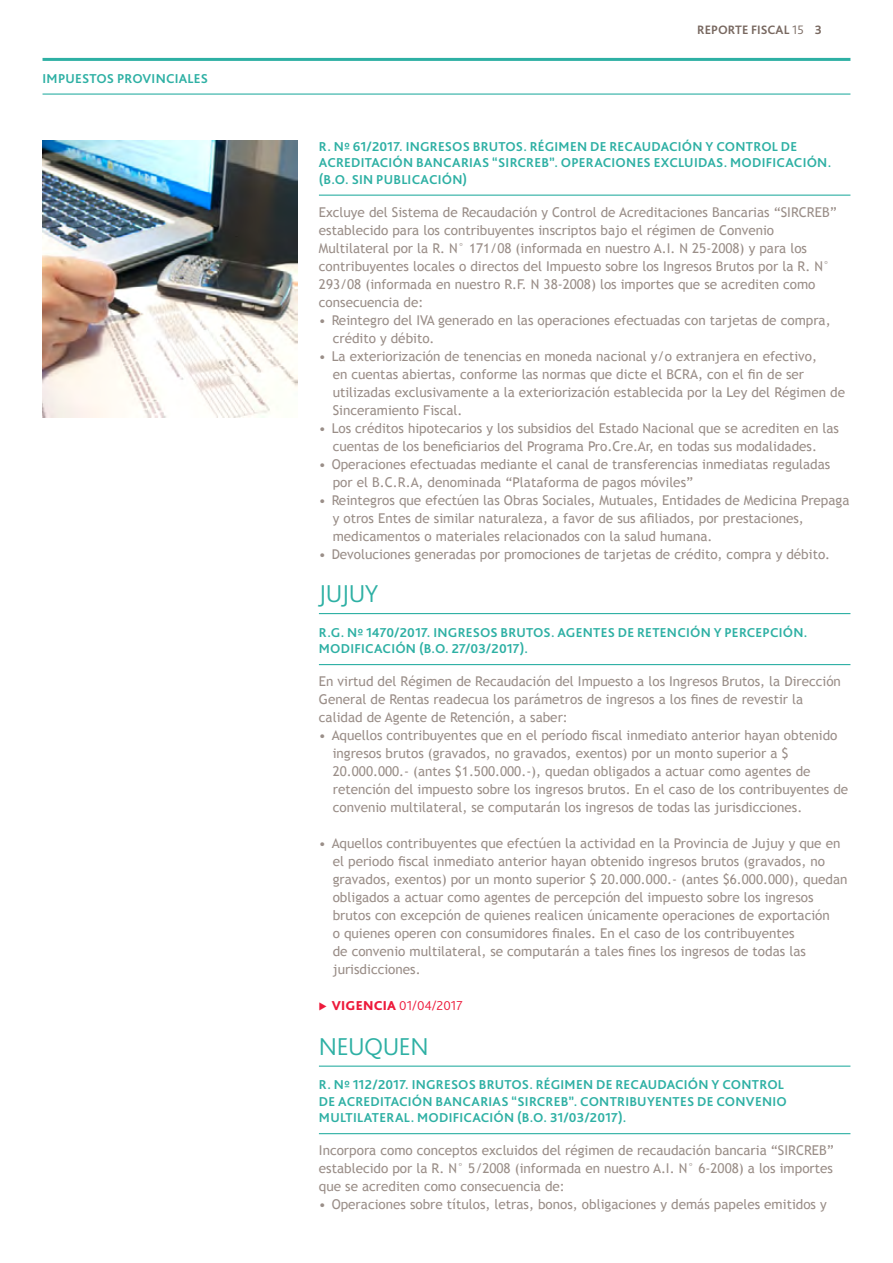
<style>
.page{position:relative;width:893px;height:1263px;background:#fff}
.page>*{position:absolute;margin:0;border:0;box-sizing:border-box;transform-origin:0 0}
.Subtitulo{font:300 25.5px "Bliss Pro";letter-spacing:-.02em;color:#2eb0a4}
.Texto_Comun{font:13.5px/18px "Trebuchet MS";color:#9a8e88}
.Bajada_Subtitulo{font:700 13.5px/16.5px "Bliss Pro";letter-spacing:.02em;color:#2eb0a4}
.t1{font:300 13.5px "Bliss Pro";color:#ed1a3b}
.t2{font:700 12.75px "Bliss Pro";color:#786860}
.s1{font-weight:300}
.s2{font-weight:800}
</style>
<div class="page">
<hr style="left:43px;top:58px;width:807px;height:3px;background:#2eb0a4">
<hr style="left:43px;top:93px;width:807px;height:2px;background:#2eb0a4">
<img style="left:43px;top:141px;width:254px;height:276px">
<hr style="left:319px;top:195px;width:531px;height:1px;background:#2eb0a4">
<hr style="left:319px;top:613px;width:531px;height:1px;background:#2eb0a4">
<hr style="left:319px;top:664px;width:531px;height:1px;background:#2eb0a4">
<hr style="left:319px;top:1065px;width:531px;height:2px;background:#2eb0a4">
<hr style="left:319px;top:1133px;width:531px;height:1px;background:#2eb0a4">
<p class="Bajada_Subtitulo" style="left:43px;top:70px;width:167px">IMPUESTOS PROVINCIALES</p>
<p class="t2" style="left:697px;top:22px;width:126px">REPORTE FISCAL <span class="s1">15</span> 3</p>
<p class="Bajada_Subtitulo" style="left:319px;top:138px;width:514px">R. Nº 61/2017. INGRESOS BRUTOS. RÉGIMEN DE RECAUDACIÓN Y CONTROL DE<br>ACREDITACIÓN BANCARIAS “SIRCREB”. OPERACIONES EXCLUIDAS. MODIFICACIÓN. (B.O. SIN PUBLICACIÓN)</p>
<p class="Texto_Comun" style="left:319px;top:203px;width:519px">Excluye del Sistema de Recaudación y Control de Acreditaciones Bancarias “SIRCREB” establecido para los contribuyentes inscriptos bajo el régimen de Convenio Multilateral por la R. N° 171/08 (informada en nuestro A.I. N 25-2008) y para los contribuyentes locales o directos del Impuesto sobre los Ingresos Brutos por la R. N° 293/08 (informada en nuestro R.F. N 38-2008) los importes que se acrediten como consecuencia de:</p>
<p class="Texto_Comun" style="left:333px;top:311px;width:499px;text-indent:-14px">• Reintegro del IVA generado en las operaciones efectuadas con tarjetas de compra, crédito y débito.</p>
<p class="Texto_Comun" style="left:333px;top:347px;width:514px;text-indent:-14px">• La exteriorización de tenencias en moneda nacional y/o extranjera en efectivo,<br>en cuentas abiertas, conforme las normas que dicte el BCRA, con el fin de ser utilizadas exclusivamente a la exteriorización establecida por la Ley del Régimen de Sinceramiento Fiscal.</p>
<p class="Texto_Comun" style="left:333px;top:419px;width:508px;text-indent:-14px">• Los créditos hipotecarios y los subsidios del Estado Nacional que se acrediten en las cuentas de los beneficiarios del Programa Pro.Cre.Ar, en todas sus modalidades.</p>
<p class="Texto_Comun" style="left:333px;top:455px;width:499px;text-indent:-14px">• Operaciones efectuadas mediante el canal de transferencias inmediatas reguladas por el B.C.R.A, denominada “Plataforma de pagos móviles”</p>
<p class="Texto_Comun" style="left:333px;top:491px;width:518px;text-indent:-14px">• Reintegros que efectúen las Obras Sociales, Mutuales, Entidades de Medicina Prepaga y otros Entes de similar naturaleza, a favor de sus afiliados, por prestaciones, medicamentos o materiales relacionados con la salud humana.</p>
<p class="Texto_Comun" style="left:319px;top:545px;width:513px">• Devoluciones generadas por promociones de tarjetas de crédito, compra y débito.</p>
<p class="Subtitulo" style="left:319px;top:578px;width:61px">JUJUY</p>
<p class="Bajada_Subtitulo" style="left:319px;top:624px;width:490px">R.G. Nº 1470/2017. INGRESOS BRUTOS. AGENTES DE RETENCIÓN Y PERCEPCIÓN.<br>MODIFICACIÓN (B.O. 27/03/2017).</p>
<p class="Texto_Comun" style="left:319px;top:673px;width:524px">En virtud del Régimen de Recaudación del Impuesto a los Ingresos Brutos, la Dirección<br>General de Rentas readecua los parámetros de ingresos a los fines de revestir la calidad de Agente de Retención, a saber:</p>
<p class="Texto_Comun" style="left:333px;top:727px;width:517px;text-indent:-14px">• Aquellos contribuyentes que en el período fiscal inmediato anterior hayan obtenido ingresos brutos (gravados, no gravados, exentos) por un monto superior a $ 20.000.000.- (antes $1.500.000.-), quedan obligados a actuar como agentes de retención del impuesto sobre los ingresos brutos. En el caso de los contribuyentes de convenio multilateral, se computarán los ingresos de todas las jurisdicciones.</p>
<p class="Texto_Comun" style="left:333px;top:835px;width:516px;text-indent:-14px">• Aquellos contribuyentes que efectúen la actividad en la Provincia de Jujuy y que en el periodo fiscal inmediato anterior hayan obtenido ingresos brutos (gravados, no gravados, exentos) por un monto superior $ 20.000.000.- (antes $6.000.000), quedan obligados a actuar como agentes de percepción del impuesto sobre los ingresos brutos con excepción de quienes realicen únicamente operaciones de exportación<br>o quienes operen con consumidores finales. En el caso de los contribuyentes<br>de convenio multilateral, se computarán a tales fines los ingresos de todas las jurisdicciones.</p>
<p class="t1" style="left:332px;top:997px;width:133px"><span class="s2">VIGENCIA</span> 01/04/2017</p>
<p class="Subtitulo" style="left:319px;top:1031px;width:111px">NEUQUEN</p>
<p class="Bajada_Subtitulo" style="left:319px;top:1076px;width:469px">R. Nº 112/2017. INGRESOS BRUTOS. RÉGIMEN DE RECAUDACIÓN Y CONTROL<br>DE ACREDITACIÓN BANCARIAS “SIRCREB”. CONTRIBUYENTES DE CONVENIO<br>MULTILATERAL. MODIFICACIÓN (B.O. 31/03/2017).</p>
<p class="Texto_Comun" style="left:319px;top:1142px;width:516px;text-align:justify">Incorpora como conceptos excluidos del régimen de recaudación bancaria “SIRCREB” establecido por la R. N° 5/2008 (informada en nuestro A.I. N° 6-2008) a los importes que se acrediten como consecuencia de:</p>
<p class="Texto_Comun" style="left:319px;top:1196px;width:509px">• Operaciones sobre títulos, letras, bonos, obligaciones y demás papeles emitidos y</p>
</div>
